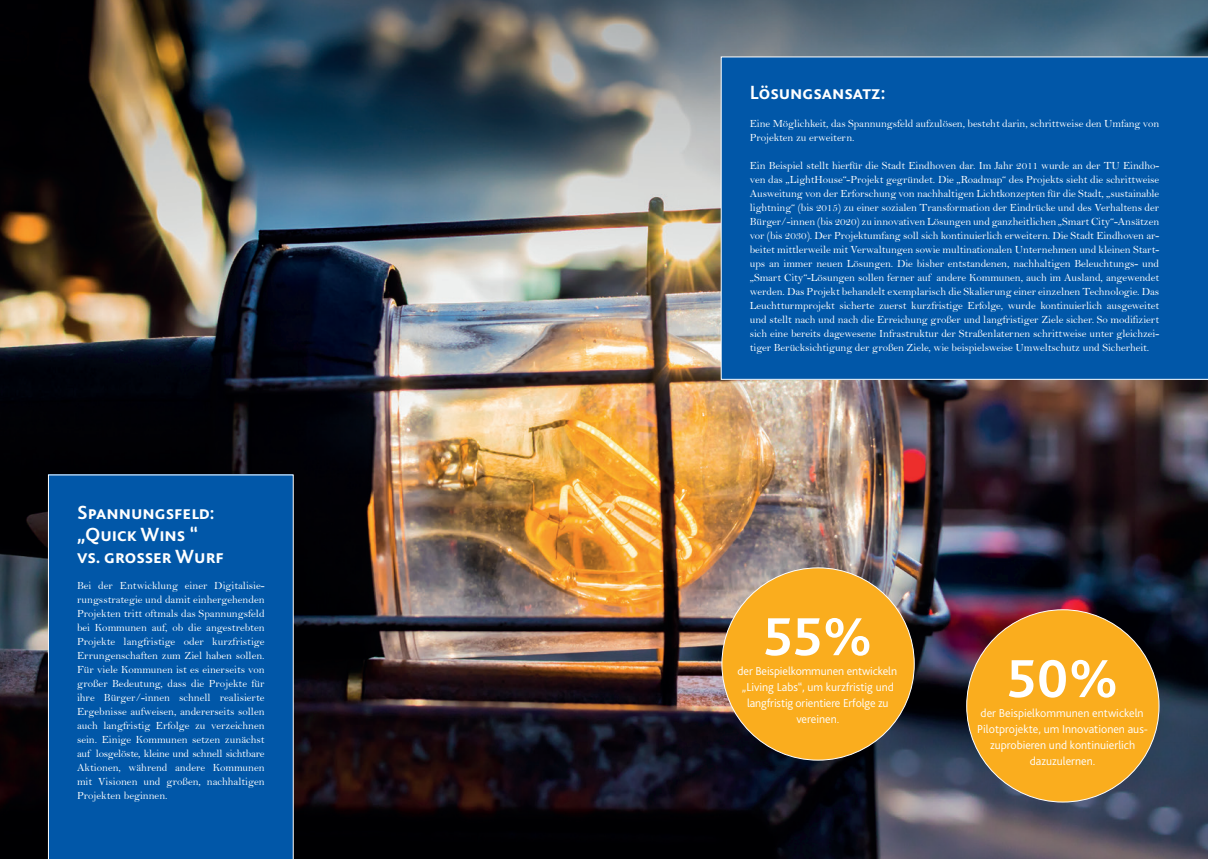
<style>
.page{position:relative;width:1208px;height:859px;background:#fff}
.page>*{position:absolute;margin:0;border:0;box-sizing:border-box;transform-origin:0 0}
.t1{font:700 56px "Bliss 2";color:#fff}
.t2{font:700 20px/22px "Bliss 2";color:#fff}
.t3{font:300 12px/16px "Bliss 2";color:#fff;text-align:center}
.t4{font:11px/14px "Bell";letter-spacing:-.005em;color:#fff;text-align:justify}
</style>
<div class="page">
<img style="left:0;top:0;width:1208px;height:859px">
<div style="left:721px;top:57px;width:487px;height:323px;background:#0157a8"></div>
<div style="left:48px;top:475px;width:245px;height:384px;background:#0157a8"></div>
<div style="left:966px;top:610px;width:193px;height:192px;background:#faad1e;border-radius:50%"></div>
<div style="left:722px;top:568px;width:192px;height:192px;background:#faad1e;border-radius:50%"></div>
<h2 class="t2" style="left:77px;top:501px;width:148px">Spannungsfeld: „Quick Wins “ vs. grosser Wurf</h2>
<p class="t4" style="left:77px;top:578px;width:189px">Bei der Entwicklung einer Digitalisie&shy;rungsstrategie und damit einhergehenden Projekten tritt oftmals das Spannungsfeld bei Kommunen auf, ob die angestrebten Projekte langfristige oder kurzfristige Errungenschaften zum Ziel haben sollen.<br>Für viele Kommunen ist es einerseits von großer Bedeutung, dass die Projekte für ihre Bürger/-innen schnell realisierte Ergebnisse aufweisen, andererseits sollen auch langfristig Erfolge zu verzeichnen sein. Einige Kommunen setzen zunächst auf losgelöste, kleine und schnell sichtbare Aktionen, während andere Kommunen mit Visionen und großen, nachhaltigen Projekten beginnen.</p>
<h2 class="t2" style="left:750px;top:81px;width:137px">Lösungsansatz:</h2>
<p class="t4" style="left:750px;top:116px;width:411px">Eine Möglichkeit, das Spannungsfeld aufzulösen, besteht darin, schrittweise den Umfang von<br>Projekten zu erweitern.</p>
<p class="t4" style="left:750px;top:158px;width:411px">Ein Beispiel stellt hierfür die Stadt Eindhoven dar. Im Jahr 2011 wurde an der TU Eindho&shy;ven das „LightHouse“-Projekt gegründet. Die „Roadmap“ des Projekts sieht die schrittweise Ausweitung von der Erforschung von nachhaltigen Lichtkonzepten für die Stadt, „sustainable lightning“ (bis 2015) zu einer sozialen Transformation der Eindrücke und des Verhaltens der Bürger/-innen (bis 2020) zu innovativen Lösungen und ganzheitlichen „Smart City“-Ansätzen vor (bis 2030). Der Projektumfang soll sich kontinuierlich erweitern. Die Stadt Eindhoven ar&shy;beitet mittlerweile mit Verwaltungen sowie multinationalen Unternehmen und kleinen Start&shy;ups an immer neuen Lösungen. Die bisher entstandenen, nachhaltigen Beleuchtungs- und „Smart City“-Lösungen sollen ferner auf andere Kommunen, auch im Ausland, angewendet werden. Das Projekt behandelt exemplarisch die Skalierung einer einzelnen Technologie. Das Leuchtturmprojekt sicherte zuerst kurzfristige Erfolge, wurde kontinuierlich ausgeweitet und stellt nach und nach die Erreichung großer und langfristiger Ziele sicher. So modifiziert sich eine bereits dagewesene Infrastruktur der Straßenlaternen schrittweise unter gleichzei&shy;tiger Berücksichtigung der großen Ziele, wie beispielsweise Umweltschutz und Sicherheit.</p>
<h1 class="t1" style="left:763px;top:602px;width:111px">55%</h1>
<p class="t3" style="left:742px;top:679px;width:154px">„Living Labs“, um kurzfristig und langfristig orientiere Erfolge zu vereinen.</p>
<p class="t3" style="left:737px;top:663px;width:161px">der Beispielkommunen entwickeln</p>
<h1 class="t1" style="left:1007px;top:644px;width:113px">50%</h1>
<p class="t3" style="left:977px;top:721px;width:172px">Pilotprojekte, um Innovationen aus&shy;zuprobieren und kontinuierlich dazuzulernen.</p>
<p class="t3" style="left:980px;top:705px;width:165px">der Beispielkommunen entwickeln</p>
</div>
